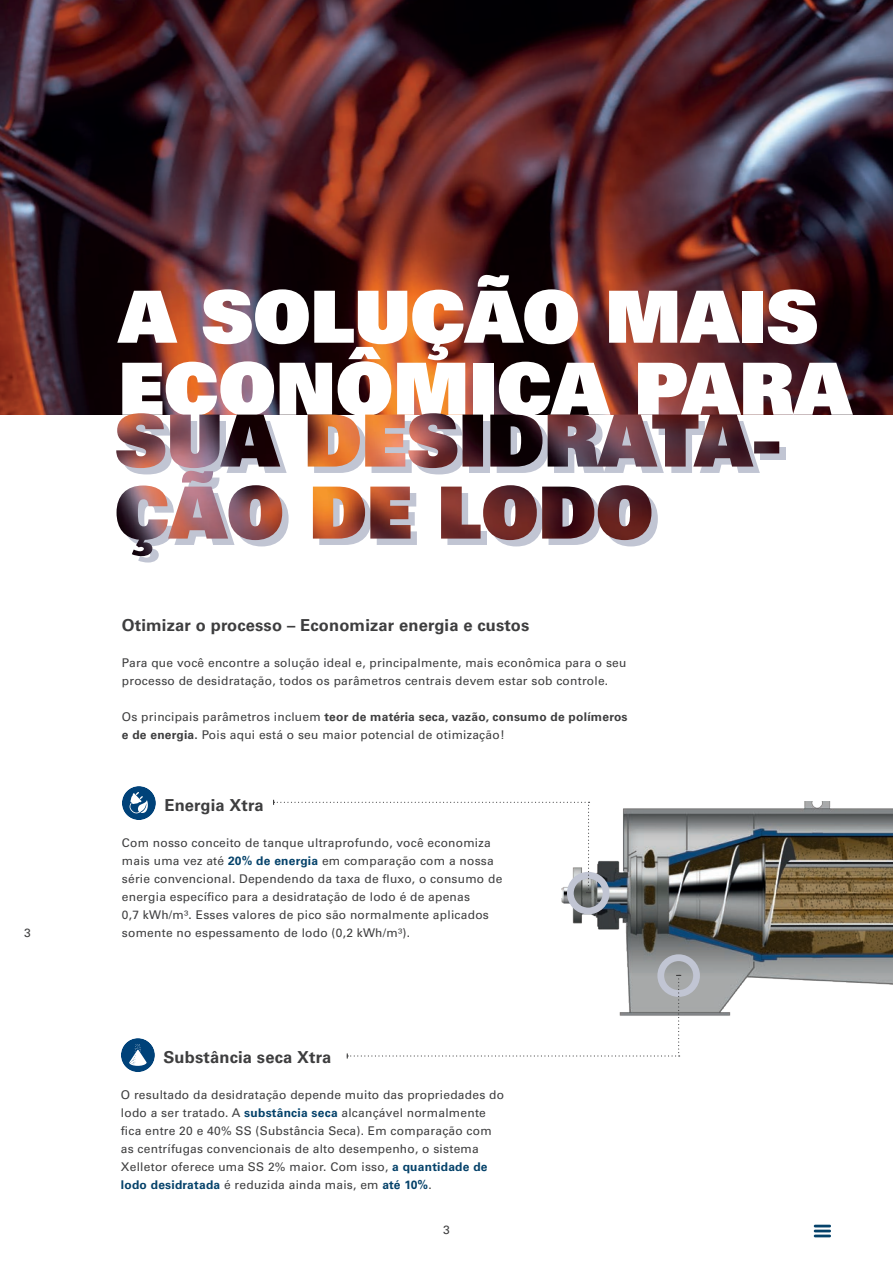
<style>
.page{position:relative;width:893px;height:1263px;background:#fff}
.page>*{position:absolute;margin:0;border:0;box-sizing:border-box;transform-origin:0 0}
.t1{font:72px/72px "Univers LT Pro 85 X Black";color:#fff}
.t2{font:72px/72px "Univers LT Pro 85 X Black";color:#c1c5d3}
.t3{font:700 16.5px "Univers LT Pro 65";letter-spacing:.01em;color:#3e3e3f}
.t4{font:12px/18px "Univers LT Pro 55 Roman";letter-spacing:.02em;color:#3e3e3f}
.t5{font:700 12px "Univers LT Pro 65";letter-spacing:.02em;color:#3e3e3f}
.s1{font-family:"Univers LT Pro 55 Roman";font-weight:400}
.s2{font-family:"Univers LT Pro 65";font-weight:700}
.s3{font-family:"Univers LT Pro 65";font-weight:700;color:#05426a}
</style>
<div class="page">
<svg style="left:814px;top:1225px;width:17px;height:2px"></svg>
<hr style="left:814px;top:1229px;width:17px;height:3px;background:#05426a">
<hr style="left:814px;top:1234px;width:17px;height:3px;background:#05426a">
<img style="left:0;top:0;width:893px;height:415px">
<img style="left:561px;top:802px;width:332px;height:214px">
<div style="left:567px;top:872px;width:42px;height:42px;border:7px solid #c1c5d3;border-radius:50%"></div>
<svg style="left:273px;top:800px;width:318px;height:93px"></svg>
<div style="left:657px;top:954px;width:43px;height:43px;border:7px solid #c1c5d3;border-radius:50%"></div>
<svg style="left:347px;top:975px;width:334px;height:83px"></svg>
<div style="left:122px;top:786px;width:34px;height:34px;background:#004279;border-radius:50%"></div>
<svg style="left:129px;top:792px;width:19px;height:21px"></svg>
<div style="left:121px;top:1038px;width:34px;height:34px;background:#004279;border-radius:50%"></div>
<svg style="left:129px;top:1044px;width:18px;height:22px"></svg>
<img style="left:116px;top:413px;width:663px;height:127px">
<p class="t4" style="left:24px;top:923px;width:8px">3</p>
<h1 class="t1" style="left:119px;top:279px;width:734px">A SOLUÇÃO MAIS<br>ECONÔMICA PARA</h1>
<h1 class="t2" style="left:121px;top:409px;width:668px">SUA DESIDRATA-<br>ÇÃO DE LODO</h1>
<h2 class="t3" style="left:122px;top:614px;width:409px">Otimizar o processo – Economizar energia e custos</h2>
<p class="t4" style="left:122px;top:653px;width:506px">Para que você encontre a solução ideal e, principalmente, mais econômica para o seu processo de desidratação, todos os parâmetros centrais devem estar sob controle.</p>
<p class="t5" style="left:122px;top:709px;width:507px"><span class="s1">Os principais parâmetros incluem</span> teor de matéria seca, vazão, consumo de polímeros</p>
<p class="t4" style="left:122px;top:725px;width:384px"><span class="s2">e de energia.</span> Pois aqui está o seu maior potencial de otimização!</p>
<h2 class="t3" style="left:164px;top:794px;width:101px">Energia Xtra</h2>
<p class="t4" style="left:122px;top:833px;width:382px">Com nosso conceito de tanque ultraprofundo, você economiza mais uma vez até <span class="s3">20% de energia</span> em comparação com a nossa série convencional. Dependendo da taxa de fluxo, o consumo de energia específico para a desidratação de lodo é de apenas<br>0,7 kWh/m³. Esses valores de pico são normalmente aplicados somente no espessamento de lodo (0,2 kWh/m³).</p>
<h2 class="t3" style="left:163px;top:1046px;width:169px">Substância seca Xtra</h2>
<p class="t4" style="left:121px;top:1085px;width:385px">O resultado da desidratação depende muito das propriedades do lodo a ser tratado. A <span class="s3">substância seca</span> alcançável normalmente fica entre 20 e 40% SS (Substância Seca). Em comparação com as centrífugas convencionais de alto desempenho, o sistema Xelletor oferece uma SS 2% maior. Com isso, <span class="s3">a quantidade de lodo desidratada</span> é reduzida ainda mais, em <span class="s3">até 10%</span>.</p>
<p class="t4" style="left:443px;top:1220px;width:8px">3</p>
</div>
